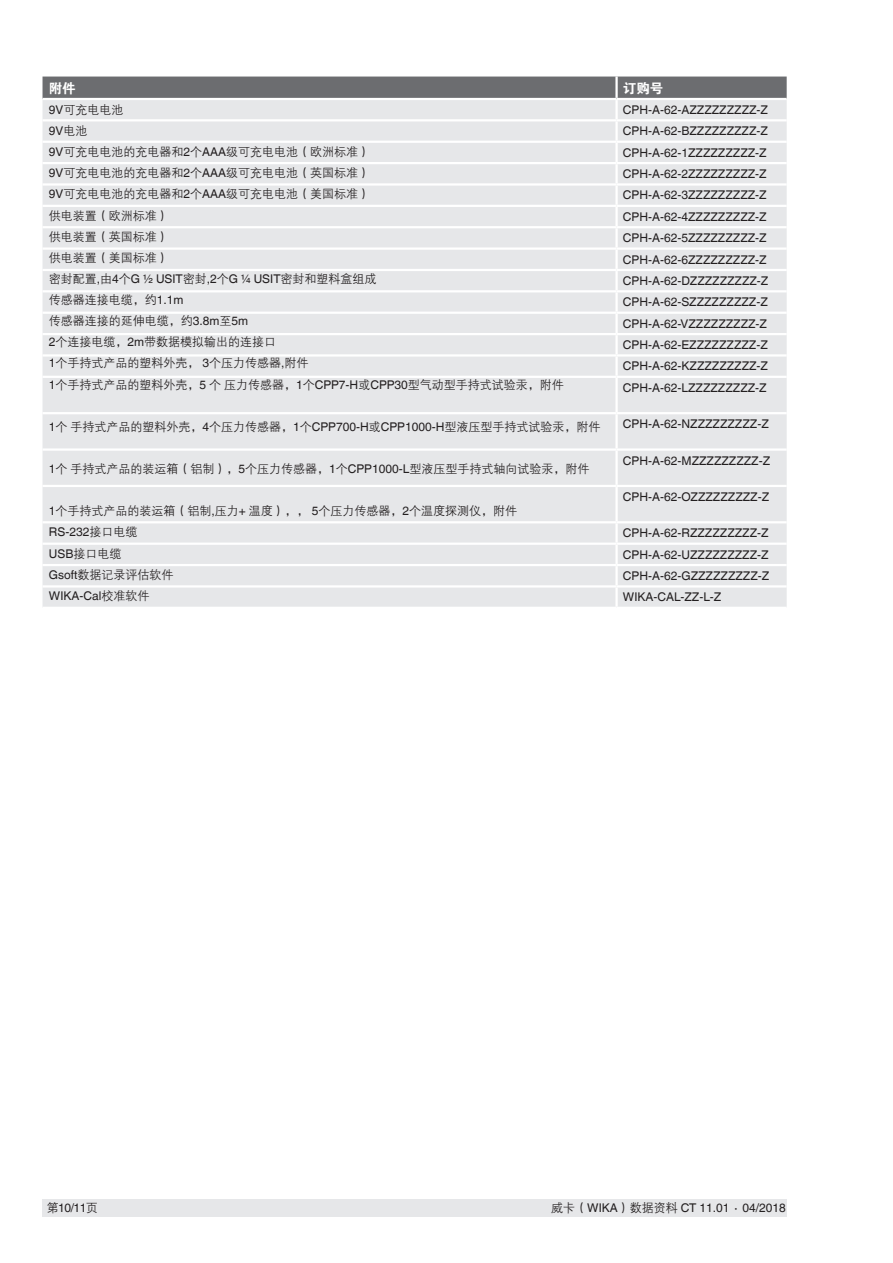
<style>
.page{position:relative;width:893px;height:1263px;background:#fff}
.page>*{position:absolute;margin:0;border:0;box-sizing:border-box;transform-origin:0 0}
.t1{font:13.5px "FZDHTJW GB1 0";color:#fff}
.t2{font:12px/21.3px "Helvetica World";color:#231f20}
.t3{font:12px/21.1px "FZZDXJW GB1 0";color:#231f20}
.s1{font-family:"Helvetica World"}
.s2{font-family:"FZZDXJW GB1 0"}
</style>
<div class="page">
<div style="left:43px;top:1199px;width:744px;height:17px;background:#e6e7e9"></div>
<div style="left:43px;top:77px;width:744px;height:21px;background:#6c6d70"></div>
<div style="left:43px;top:100px;width:744px;height:507px;background:#e6e7e9"></div>
<hr style="left:615px;top:77px;width:3px;height:21px;background:#fff">
<hr style="left:615px;top:100px;width:3px;height:19px;background:#fff">
<hr style="left:43px;top:119px;width:574px;height:2px;background:#fff">
<hr style="left:617px;top:119px;width:170px;height:2px;background:#fff">
<hr style="left:615px;top:121px;width:3px;height:20px;background:#fff">
<hr style="left:43px;top:141px;width:574px;height:2px;background:#fff">
<hr style="left:617px;top:141px;width:170px;height:2px;background:#fff">
<hr style="left:615px;top:143px;width:3px;height:19px;background:#fff">
<hr style="left:43px;top:162px;width:574px;height:2px;background:#fff">
<hr style="left:617px;top:162px;width:170px;height:2px;background:#fff">
<hr style="left:615px;top:164px;width:3px;height:19px;background:#fff">
<hr style="left:43px;top:183px;width:574px;height:3px;background:#fff">
<hr style="left:617px;top:183px;width:170px;height:3px;background:#fff">
<hr style="left:615px;top:186px;width:3px;height:19px;background:#fff">
<hr style="left:43px;top:205px;width:574px;height:2px;background:#fff">
<hr style="left:617px;top:205px;width:170px;height:2px;background:#fff">
<hr style="left:615px;top:207px;width:3px;height:19px;background:#fff">
<hr style="left:43px;top:226px;width:574px;height:2px;background:#fff">
<hr style="left:617px;top:226px;width:170px;height:2px;background:#fff">
<hr style="left:615px;top:228px;width:3px;height:19px;background:#fff">
<hr style="left:43px;top:247px;width:574px;height:3px;background:#fff">
<hr style="left:617px;top:247px;width:170px;height:3px;background:#fff">
<hr style="left:615px;top:250px;width:3px;height:19px;background:#fff">
<hr style="left:43px;top:269px;width:574px;height:2px;background:#fff">
<hr style="left:617px;top:269px;width:170px;height:2px;background:#fff">
<hr style="left:615px;top:271px;width:3px;height:19px;background:#fff">
<hr style="left:43px;top:290px;width:574px;height:2px;background:#fff">
<hr style="left:617px;top:290px;width:170px;height:2px;background:#fff">
<hr style="left:615px;top:292px;width:3px;height:20px;background:#fff">
<hr style="left:43px;top:312px;width:574px;height:2px;background:#fff">
<hr style="left:617px;top:312px;width:170px;height:2px;background:#fff">
<hr style="left:615px;top:314px;width:3px;height:19px;background:#fff">
<hr style="left:43px;top:333px;width:574px;height:2px;background:#fff">
<hr style="left:617px;top:333px;width:170px;height:2px;background:#fff">
<hr style="left:615px;top:335px;width:3px;height:19px;background:#fff">
<hr style="left:43px;top:354px;width:574px;height:3px;background:#fff">
<hr style="left:617px;top:354px;width:170px;height:3px;background:#fff">
<hr style="left:615px;top:357px;width:3px;height:19px;background:#fff">
<hr style="left:43px;top:376px;width:574px;height:2px;background:#fff">
<hr style="left:617px;top:376px;width:170px;height:2px;background:#fff">
<hr style="left:615px;top:378px;width:3px;height:34px;background:#fff">
<hr style="left:43px;top:412px;width:574px;height:2px;background:#fff">
<hr style="left:617px;top:412px;width:170px;height:2px;background:#fff">
<hr style="left:615px;top:414px;width:3px;height:34px;background:#fff">
<hr style="left:43px;top:448px;width:574px;height:3px;background:#fff">
<hr style="left:617px;top:448px;width:170px;height:3px;background:#fff">
<hr style="left:615px;top:451px;width:3px;height:34px;background:#fff">
<hr style="left:43px;top:485px;width:574px;height:2px;background:#fff">
<hr style="left:617px;top:485px;width:170px;height:2px;background:#fff">
<hr style="left:615px;top:487px;width:3px;height:34px;background:#fff">
<hr style="left:43px;top:521px;width:574px;height:2px;background:#fff">
<hr style="left:617px;top:521px;width:170px;height:2px;background:#fff">
<hr style="left:615px;top:523px;width:3px;height:20px;background:#fff">
<hr style="left:43px;top:543px;width:574px;height:2px;background:#fff">
<hr style="left:617px;top:543px;width:170px;height:2px;background:#fff">
<hr style="left:615px;top:545px;width:3px;height:19px;background:#fff">
<hr style="left:43px;top:564px;width:574px;height:2px;background:#fff">
<hr style="left:617px;top:564px;width:170px;height:2px;background:#fff">
<hr style="left:615px;top:566px;width:3px;height:19px;background:#fff">
<hr style="left:43px;top:585px;width:574px;height:2px;background:#fff">
<hr style="left:617px;top:585px;width:170px;height:2px;background:#fff">
<hr style="left:615px;top:587px;width:3px;height:20px;background:#fff">
<p class="t1" style="left:49px;top:81px;width:28px">附件</p>
<p class="t1" style="left:623px;top:81px;width:42px">订购号</p>
<p class="t3" style="left:49px;top:100px;width:76px"><span class="s1">9V</span>可充电电池</p>
<p class="t2" style="left:49px;top:120px;width:40px">9V<span class="s2">电池</span></p>
<p class="t3" style="left:49px;top:142px;width:517px"><span class="s1">9V</span>可充电电池的充电器和<span class="s1">2</span>个<span class="s1">AAA</span>级可充电电池（欧洲标准）<br><span class="s1">9V</span>可充电电池的充电器和<span class="s1">2</span>个<span class="s1">AAA</span>级可充电电池（英国标准）<br><span class="s1">9V</span>可充电电池的充电器和<span class="s1">2</span>个<span class="s1">AAA</span>级可充电电池（美国标准）<br>供电装置（欧洲标准）<br>供电装置（英国标准）<br>供电装置（美国标准）<br>密封配置<span class="s1">,</span>由<span class="s1">4</span>个<span class="s1">G ½ USIT</span>密封<span class="s1">,2</span>个<span class="s1">G ¼ USIT</span>密封和塑料盒组成<br>传感器连接电缆，约<span class="s1">1.1m<br></span>传感器连接的延伸电缆，约<span class="s1">3.8m</span>至<span class="s1">5m<br>2</span>个连接电缆，<span class="s1">2m</span>带数据模拟输出的连接口<br><span class="s1">1</span>个手持式产品的塑料外壳， <span class="s1">3</span>个压力传感器<span class="s1">,</span>附件<br><span class="s1">1</span>个手持式产品的塑料外壳，<span class="s1">5</span> 个压力传感器，<span class="s1">1</span>个<span class="s1">CPP7-H</span>或<span class="s1">CPP30</span>型气动型手持式试验汞，附件</p>
<p class="t3" style="left:49px;top:416px;width:553px"><span class="s1">1</span>个手持式产品的塑料外壳，<span class="s1">4</span>个压力传感器，<span class="s1">1</span>个<span class="s1">CPP700-H</span>或<span class="s1">CPP1000-H</span>型液压型手持式试验汞，附件</p>
<p class="t3" style="left:49px;top:459px;width:542px"><span class="s1">1</span>个手持式产品的装运箱（铝制），<span class="s1">5</span>个压力传感器，<span class="s1">1</span>个<span class="s1">CPP1000-L</span>型液压型手持式轴向试验汞，附件</p>
<p class="t3" style="left:49px;top:501px;width:470px"><span class="s1">1</span>个手持式产品的装运箱（铝制<span class="s1">,</span>压力<span class="s1">+</span> 温度），， <span class="s1">5</span>个压力传感器，<span class="s1">2</span>个温度探测仪，附件</p>
<p class="t2" style="left:49px;top:522px;width:90px">RS-232<span class="s2">接口电缆</span></p>
<p class="t3" style="left:49px;top:543px;width:126px"><span class="s1">USB</span>接口电缆<br><span class="s1">Gsoft</span>数据记录评估软件</p>
<p class="t2" style="left:49px;top:585px;width:102px">WIKA-Cal<span class="s2">校准软件</span></p>
<p class="t2" style="left:623px;top:99px;width:147px">CPH-A-62-AZZZZZZZZZ-Z<br>CPH-A-62-BZZZZZZZZZ-Z<br>CPH-A-62-1ZZZZZZZZZ-Z<br>CPH-A-62-2ZZZZZZZZZ-Z<br>CPH-A-62-3ZZZZZZZZZ-Z<br>CPH-A-62-4ZZZZZZZZZ-Z<br>CPH-A-62-5ZZZZZZZZZ-Z<br>CPH-A-62-6ZZZZZZZZZ-Z<br>CPH-A-62-DZZZZZZZZZ-Z<br>CPH-A-62-SZZZZZZZZZ-Z<br>CPH-A-62-VZZZZZZZZZ-Z<br>CPH-A-62-EZZZZZZZZZ-Z<br>CPH-A-62-KZZZZZZZZZ-Z<br>CPH-A-62-LZZZZZZZZZ-Z</p>
<p class="t2" style="left:623px;top:413px;width:147px">CPH-A-62-NZZZZZZZZZ-Z</p>
<p class="t2" style="left:623px;top:450px;width:149px">CPH-A-62-MZZZZZZZZZ-Z</p>
<p class="t2" style="left:623px;top:486px;width:148px">CPH-A-62-OZZZZZZZZZ-Z</p>
<p class="t2" style="left:623px;top:523px;width:148px;text-align:justify">CPH-A-62-RZZZZZZZZZ-Z CPH-A-62-UZZZZZZZZZ-Z CPH-A-62-GZZZZZZZZZ-Z WIKA-CAL-ZZ-L-Z</p>
<p class="t2" style="left:47px;top:1197px;width:53px"><span class="s2">第</span>10/11<span class="s2">页</span></p>
<p class="t2" style="left:551px;top:1197px;width:236px"><span class="s2">威卡（</span>WIKA<span class="s2">）数据资料</span> CT 11.01 ∙ 04/2018</p>
</div>
